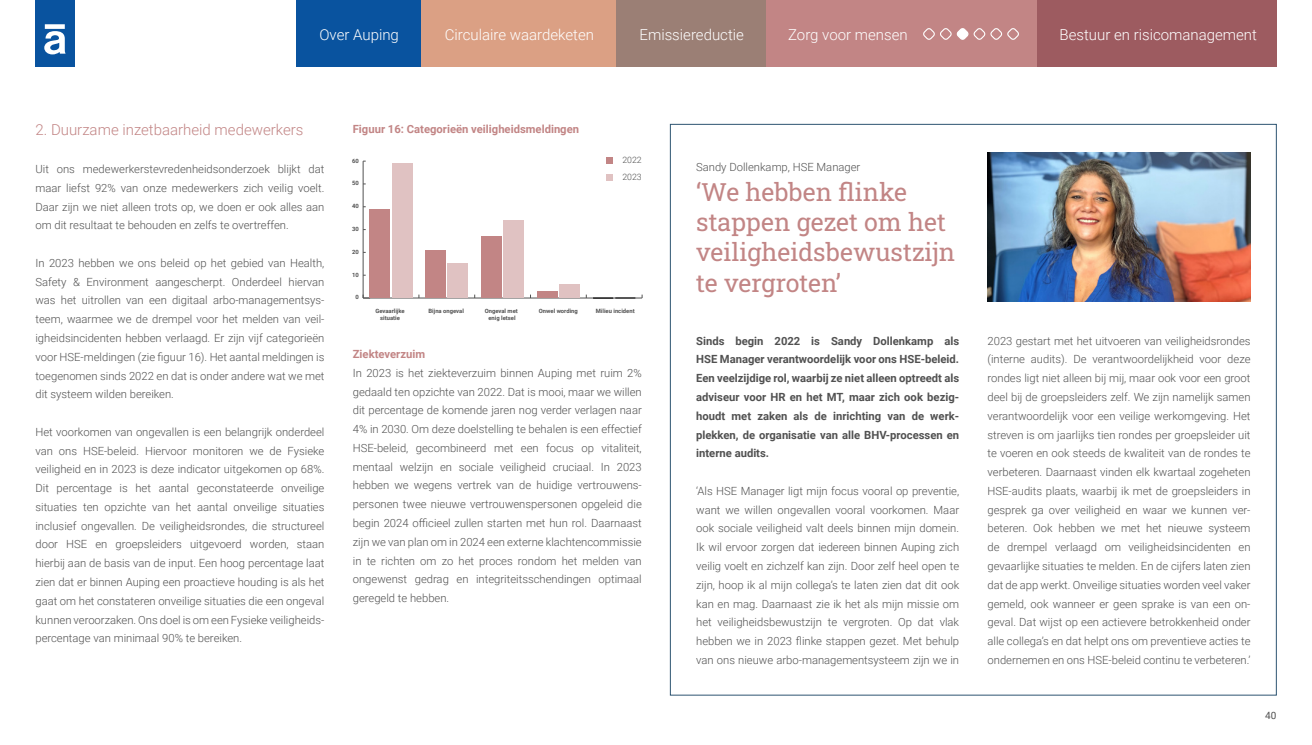
<style>
.page{position:relative;width:1312px;height:745px;background:#fff}
.page>*{position:absolute;margin:0;border:0;box-sizing:border-box;transform-origin:0 0}
.t1{font:25px/30px "Roboto Slab";color:#c28585}
.t2{font:300 15px "Roboto";color:#fff}
.t3{font:300 15px "Roboto";color:#c28585}
.t4{font:300 11.25px/18.8px "Roboto";color:#515151;text-align:justify}
.t5{font:700 11.25px/18.8px "Roboto";color:#515151;text-align:justify}
.t6{font:700 11.25px "Roboto";color:#c28585}
.t7{font:10px "Roboto";color:#515151}
.t8{font:300 8.75px/17px "Roboto";color:#515151}
.t9{font:700 5.88px/7px "Roboto";color:#515151;text-align:center}
</style>
<div class="page">
<img style="left:987px;top:152px;width:263px;height:150px">
<hr style="left:363px;top:297px;width:279px;height:1px;background:#515151">
<hr style="left:363px;top:161px;width:1px;height:137px;background:#515151">
<svg style="left:363px;top:294px;width:7px;height:4px"></svg>
<div style="left:537px;top:291px;width:20px;height:7px;background:#c28585"></div>
<div style="left:481px;top:236px;width:20px;height:62px;background:#c28585"></div>
<div style="left:425px;top:250px;width:20px;height:48px;background:#c28585"></div>
<div style="left:370px;top:209px;width:20px;height:89px;background:#c28585"></div>
<div style="left:559px;top:284px;width:20px;height:14px;background:#e0c2c2"></div>
<div style="left:503px;top:220px;width:20px;height:78px;background:#e0c2c2"></div>
<div style="left:448px;top:263px;width:20px;height:35px;background:#e0c2c2"></div>
<div style="left:392px;top:163px;width:20px;height:135px;background:#e0c2c2"></div>
<svg style="left:606px;top:157px;width:6px;height:6px"></svg>
<svg style="left:606px;top:174px;width:6px;height:6px"></svg>
<div style="left:1036px;top:0;width:240px;height:66px;background:#9d5b60"></div>
<div style="left:765px;top:0;width:271px;height:66px;background:#c28585"></div>
<div style="left:420px;top:0;width:196px;height:66px;background:#dba084"></div>
<div style="left:296px;top:0;width:124px;height:66px;background:#09539f"></div>
<div style="left:616px;top:0;width:149px;height:66px;background:#9b7f75"></div>
<svg style="left:923px;top:28px;width:96px;height:12px"></svg>
<div style="left:35px;top:0;width:39px;height:66px;background:#09539f"></div>
<svg style="left:44px;top:24px;width:22px;height:30px"></svg>
<h2 class="t2" style="left:319px;top:24px;width:81px">Over Auping</h2>
<h2 class="t2" style="left:444px;top:24px;width:151px">Circulaire waardeketen</h2>
<h2 class="t2" style="left:639px;top:24px;width:106px">Emissiereductie</h2>
<h2 class="t2" style="left:788px;top:24px;width:121px">Zorg voor mensen</h2>
<h2 class="t2" style="left:1059px;top:24px;width:199px">Bestuur en risicomanagement</h2>
<h2 class="t3" style="left:35px;top:119px;width:269px">2. Duurzame inzetbaarheid medewerkers</h2>
<p class="t4" style="left:35px;top:159px;width:290px">Uit ons medewerkerstevredenheidsonderzoek blijkt dat maar liefst 92% van onze medewerkers zich veilig voelt.<br>Daar zijn we niet alleen trots op, we doen er ook alles aan om dit resultaat te behouden en zelfs te overtreffen.</p>
<p class="t4" style="left:35px;top:253px;width:290px">In 2023 hebben we ons beleid op het gebied van Health, Safety &amp; Environment aangescherpt. Onderdeel hiervan was het uitrollen van een digitaal arbo-managementsys&shy;teem, waarmee we de drempel voor het melden van veil&shy;igheidsincidenten hebben verlaagd. Er zijn vijf categorieën voor HSE-meldingen (zie figuur 16). Het aantal meldingen is toegenomen sinds 2022 en dat is onder andere wat we met dit systeem wilden bereiken.</p>
<p class="t4" style="left:35px;top:422px;width:290px">Het voorkomen van ongevallen is een belangrijk onderdeel van ons HSE-beleid. Hiervoor monitoren we de Fysieke veiligheid en in 2023 is deze indicator uitgekomen op 68%.<br>Dit percentage is het aantal geconstateerde onveilige situaties ten opzichte van het aantal onveilige situaties inclusief ongevallen. De veiligheidsrondes, die structureel door HSE en groepsleiders uitgevoerd worden, staan hierbij aan de basis van de input. Een hoog percentage laat zien dat er binnen Auping een proactieve houding is als het gaat om het constateren onveilige situaties die een ongeval kunnen veroorzaken. Ons doel is om een Fysieke veiligheids&shy;percentage van minimaal 90% te bereiken.</p>
<p class="t6" style="left:353px;top:121px;width:228px">Figuur 16: Categorieën veiligheidsmeldingen</p>
<p class="t9" style="left:352px;top:157px;width:8px">60</p>
<p class="t8" style="left:622px;top:151px;width:21px">2022<br>2023</p>
<p class="t9" style="left:352px;top:179px;width:8px">50</p>
<p class="t9" style="left:352px;top:202px;width:8px">40</p>
<p class="t9" style="left:352px;top:225px;width:8px">30</p>
<p class="t9" style="left:352px;top:248px;width:8px">20</p>
<p class="t9" style="left:352px;top:271px;width:8px">10</p>
<p class="t9" style="left:355px;top:293px;width:5px">0</p>
<p class="t9" style="left:375px;top:307px;width:31px">Gevaarlijke situatie</p>
<p class="t9" style="left:428px;top:307px;width:37px">Bijna ongeval</p>
<p class="t9" style="left:484px;top:307px;width:35px">Ongeval met enig letsel</p>
<p class="t9" style="left:538px;top:307px;width:40px">Onwel wording</p>
<p class="t9" style="left:595px;top:307px;width:40px">Milieu incident</p>
<p class="t6" style="left:353px;top:346px;width:74px">Ziekteverzuim</p>
<p class="t4" style="left:353px;top:362px;width:290px">In 2023 is het ziekteverzuim binnen Auping met ruim 2% gedaald ten opzichte van 2022. Dat is mooi, maar we willen dit percentage de komende jaren nog verder verlagen naar 4% in 2030. Om deze doelstelling te behalen is een effectief HSE-beleid, gecombineerd met een focus op vitaliteit, mentaal welzijn en sociale veiligheid cruciaal. In 2023 hebben we wegens vertrek van de huidige vertrouwens&shy;personen twee nieuwe vertrouwenspersonen opgeleid die begin 2024 officieel zullen starten met hun rol. Daarnaast zijn we van plan om in 2024 een externe klachtencommissie in te richten om zo het proces rondom het melden van ongewenst gedrag en integriteitsschendingen optimaal geregeld te hebben.</p>
<p class="t4" style="left:696px;top:157px;width:166px">Sandy Dollenkamp, HSE Manager</p>
<h1 class="t1" style="left:696px;top:176px;width:261px">‘We hebben flinke stappen gezet om het veiligheidsbewustzijn te vergroten’</h1>
<p class="t5" style="left:696px;top:330px;width:264px">Sinds begin 2022 is Sandy Dollenkamp als HSE Manager verantwoordelijk voor ons HSE--beleid.<br>Een veelzijdige rol, waarbij ze niet alleen optreedt als adviseur voor HR en het MT, maar zich ook bezig&shy;houdt met zaken als de inrichting van de werk&shy;plekken, de organisatie van alle BHV-processen en interne audits.</p>
<p class="t4" style="left:696px;top:480px;width:264px">‘Als HSE Manager ligt mijn focus vooral op preventie, want we willen ongevallen vooral voorkomen. Maar ook sociale veiligheid valt deels binnen mijn domein.<br>Ik wil ervoor zorgen dat iedereen binnen Auping zich veilig voelt en zichzelf kan zijn. Door zelf heel open te zijn, hoop ik al mijn collega’s te laten zien dat dit ook kan en mag. Daarnaast zie ik het als mijn missie om het veiligheidsbewustzijn te vergroten. Op dat vlak hebben we in 2023 flinke stappen gezet. Met behulp van ons nieuwe arbo-managementsysteem zijn we in</p>
<p class="t4" style="left:987px;top:330px;width:264px">2023 gestart met het uitvoeren van veiligheidsrondes (interne audits). De verantwoordelijkheid voor deze rondes ligt niet alleen bij mij, maar ook voor een groot deel bij de groepsleiders zelf. We zijn namelijk samen verantwoordelijk voor een veilige werkomgeving. Het streven is om jaarlijks tien rondes per groepsleider uit te voeren en ook steeds de kwaliteit van de rondes te verbeteren. Daarnaast vinden elk kwartaal zogeheten HSE-audits plaats, waarbij ik met de groepsleiders in gesprek ga over veiligheid en waar we kunnen ver&shy;beteren. Ook hebben we met het nieuwe systeem de drempel verlaagd om veiligheidsincidenten en gevaarlijke situaties te melden. En de cijfers laten zien dat de app werkt. Onveilige situaties worden veel vaker gemeld, ook wanneer er geen sprake is van een on&shy;geval. Dat wijst op een actievere betrokkenheid onder alle collega’s en dat helpt ons om preventieve acties te ondernemen en ons HSE-beleid continu te verbeteren.’</p>
<p class="t7" style="left:1264px;top:708px;width:13px">40</p>
</div>
